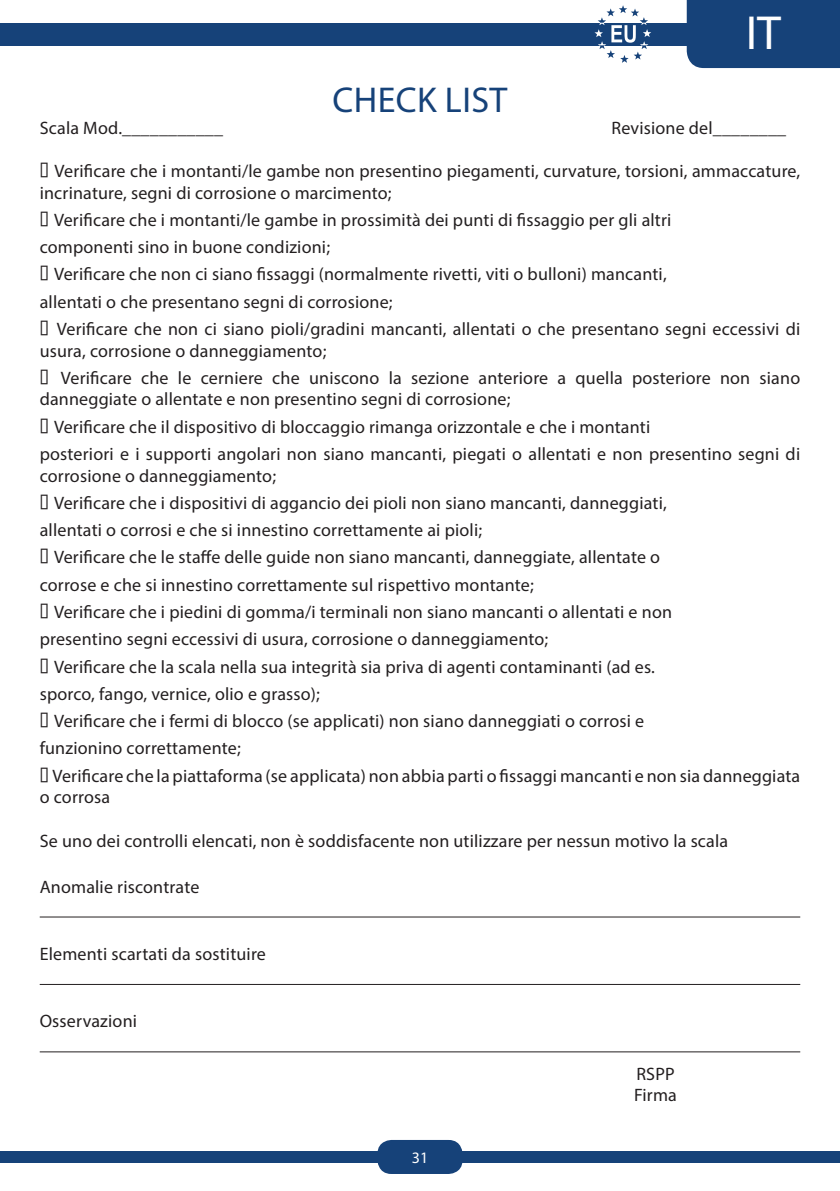
<style>
.page{position:relative;width:840px;height:1191px;background:#fff}
.page>*{position:absolute;margin:0;border:0;box-sizing:border-box;transform-origin:0 0}
.t1{font:48px "Myriad Pro";color:#fff}
.t2{font:36px "Myriad Pro";letter-spacing:.01em;color:#164279}
.t3{font:18px/27.2px "Myriad Pro";letter-spacing:.01em;color:#231f20}
.t4{font:16px "Myriad Pro";color:#fff}
.s1{font-family:"Sans Serif"}
</style>
<div class="page">
<div style="left:0;top:23px;width:697px;height:22px;background:#164279"></div>
<div style="left:0;top:1151px;width:839px;height:11px;background:#164279"></div>
<div style="left:686px;top:0;width:153px;height:68px;background:#164279"></div>
<div style="left:377px;top:1140px;width:85px;height:34px;background:#164279;border-radius:14px"></div>
<svg style="left:594px;top:5px;width:57px;height:58px"></svg>
<hr style="left:40px;top:916px;width:759px;height:1px;background:#231f20">
<hr style="left:40px;top:984px;width:759px;height:1px;background:#231f20">
<hr style="left:40px;top:1051px;width:759px;height:1px;background:#231f20">
<h2 class="t2" style="left:332px;top:78px;width:176px">CHECK LIST</h2>
<h1 class="t1" style="left:745px;top:3px;width:37px">IT</h1>
<p class="t3" style="left:40px;top:114px;width:185px">Scala Mod.___________</p>
<p class="t3" style="left:611px;top:114px;width:176px">Revisione del________</p>
<p class="t3" style="left:40px;top:160px;width:761px;line-height:21.6px"><span class="s1">²</span> Verificare che i montanti/le gambe non presentino piegamenti, curvature, torsioni, ammaccature, incrinature, segni di corrosione o marcimento;</p>
<p class="t3" style="left:40px;top:206px;width:761px"><span class="s1">²</span> Verificare che i montanti/le gambe in prossimità dei punti di fissaggio per gli altri<br>componenti sino in buone condizioni;<br><span class="s1">²</span> Verificare che non ci siano fissaggi (normalmente rivetti, viti o bulloni) mancanti,<br>allentati o che presentano segni di corrosione;<br><span class="s1">²</span> Verificare che non ci siano pioli/gradini mancanti, allentati o che presentano segni eccessivi di</p>
<p class="t3" style="left:40px;top:336px;width:761px">usura, corrosione o danneggiamento;<br><span class="s1">²</span> Verificare che le cerniere che uniscono la sezione anteriore a quella posteriore non siano</p>
<p class="t3" style="left:40px;top:385px;width:761px">danneggiate o allentate e non presentino segni di corrosione;<br><span class="s1">²</span> Verificare che il dispositivo di bloccaggio rimanga orizzontale e che i montanti<br>posteriori e i supporti angolari non siano mancanti, piegati o allentati e non presentino segni di</p>
<p class="t3" style="left:40px;top:461px;width:761px">corrosione o danneggiamento;<br><span class="s1">²</span> Verificare che i dispositivi di aggancio dei pioli non siano mancanti, danneggiati,<br>allentati o corrosi e che si innestino correttamente ai pioli;<br><span class="s1">²</span> Verificare che le staffe delle guide non siano mancanti, danneggiate, allentate o<br>corrose e che si innestino correttamente sul rispettivo montante;<br><span class="s1">²</span> Verificare che i piedini di gomma/i terminali non siano mancanti o allentati e non<br>presentino segni eccessivi di usura, corrosione o danneggiamento;<br><span class="s1">²</span> Verificare che la scala nella sua integrità sia priva di agenti contaminanti (ad es.<br>sporco, fango, vernice, olio e grasso);<br><span class="s1">²</span> Verificare che i fermi di blocco (se applicati) non siano danneggiati o corrosi e<br>funzionino correttamente;<br><span class="s1">²</span> Verificare che la piattaforma (se applicata) non abbia parti o fissaggi mancanti e non sia danneggiata</p>
<p class="t3" style="left:40px;top:783px;width:72px">o corrosa</p>
<p class="t3" style="left:40px;top:826px;width:689px">Se uno dei controlli elencati, non è soddisfacente non utilizzare per nessun motivo la scala</p>
<p class="t3" style="left:40px;top:872px;width:161px">Anomalie riscontrate</p>
<p class="t3" style="left:40px;top:940px;width:227px">Elementi scartati da sostituire</p>
<p class="t3" style="left:40px;top:1007px;width:99px">Osservazioni</p>
<p class="t4" style="left:411px;top:1147px;width:18px">31</p>
<p class="t3" style="left:633px;top:1062px;width:44px;line-height:21.6px">RSPP<br>Firma</p>
</div>
